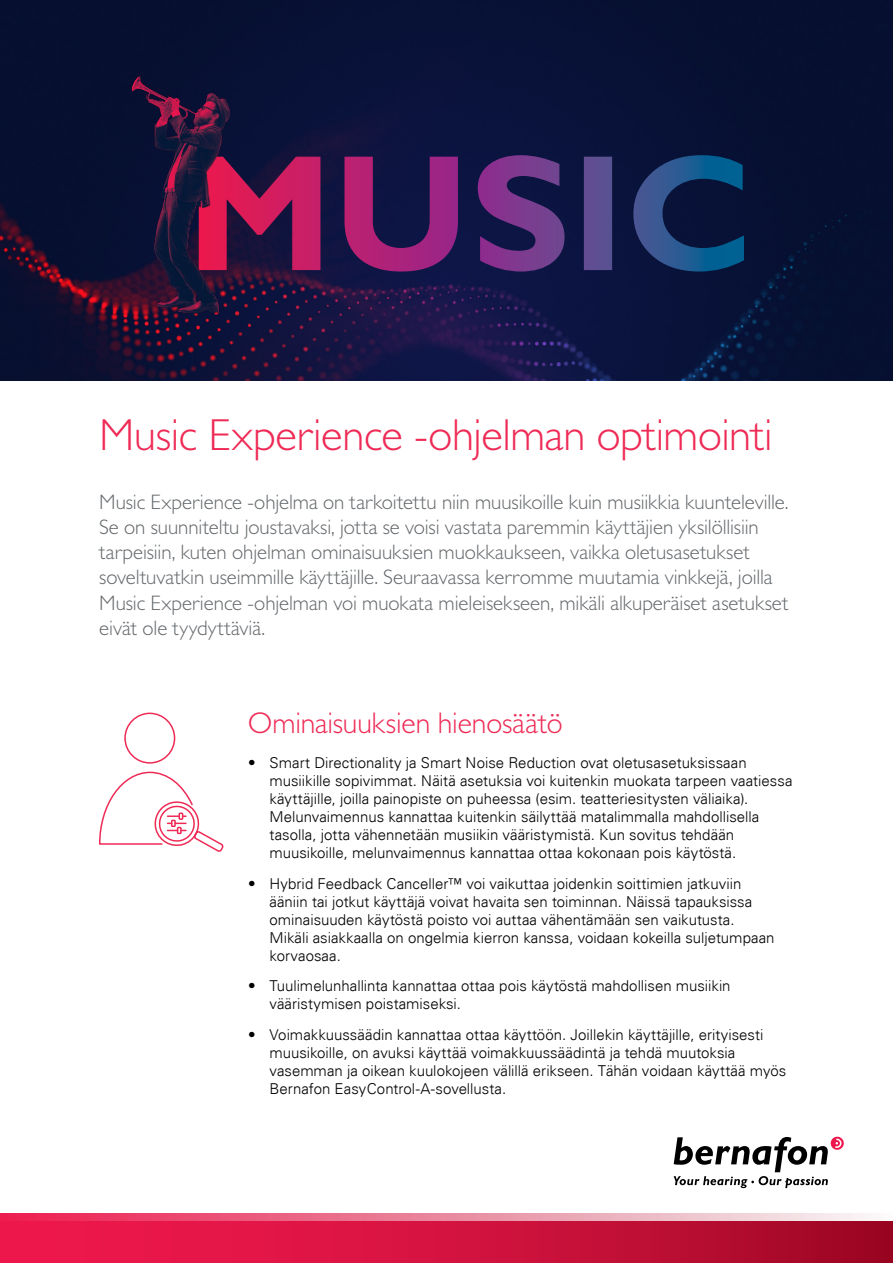
<style>
.page{position:relative;width:893px;height:1263px;background:#fff}
.page>*{position:absolute;margin:0;border:0;box-sizing:border-box;transform-origin:0 0}
.t1{font:300 45px "Gill Sans MT Pro";letter-spacing:-.01em;color:#ee2a55}
.t2{font:300 30px "Gill Sans MT Pro";letter-spacing:-.005em;color:#ee2a55}
.t3{font:300 21px/25.2px "Gill Sans MT Pro";letter-spacing:-.005em;color:#64686b}
.t4{font:300 15px/18px "Univers Com 45";color:#000}
</style>
<div class="page">
<img style="left:0;top:0;width:893px;height:381px">
<svg style="left:268px;top:155px;width:476px;height:117px;background:#422660"></svg>
<img style="left:92px;top:60px;width:176px;height:263px">
<div style="left:124px;top:713px;width:51px;height:51px;border:2px solid #ee2a55;border-radius:50%"></div>
<svg style="left:99px;top:771px;width:125px;height:81px"></svg>
<div style="left:0;top:1214px;width:893px;height:49px;background:linear-gradient(to right,#f91a52,#a40926)"></div>
<svg style="left:0;top:1214px;width:893px;height:7px;background:#ed89a1"></svg>
<svg style="left:674px;top:1137px;width:170px;height:51px"></svg>
<h1 class="t1" style="left:99px;top:407px;width:675px">Music Experience -ohjelman optimointi</h1>
<p class="t3" style="left:99px;top:489px;width:691px">Music Experience -ohjelma on tarkoitettu niin muusikoille kuin musiikkia kuunteleville.<br>Se on suunniteltu joustavaksi, jotta se voisi vastata paremmin käyttäjien yksilöllisiin tarpeisiin, kuten ohjelman ominaisuuksien muokkaukseen, vaikka oletusasetukset soveltuvatkin useimmille käyttäjille. Seuraavassa kerromme muutamia vinkkejä, joilla Music Experience -ohjelman voi muokata mieleisekseen, mikäli alkuperäiset asetukset eivät ole tyydyttäviä.</p>
<h2 class="t2" style="left:248px;top:705px;width:316px">Ominaisuuksien hienosäätö</h2>
<p class="t4" style="left:270px;top:753px;width:524px;text-indent:-21px">• Smart Directionality ja Smart Noise Reduction ovat oletusasetuksissaan musiikille sopivimmat. Näitä asetuksia voi kuitenkin muokata tarpeen vaatiessa käyttäjille, joilla painopiste on puheessa (esim. teatteriesitysten väliaika).<br>Melunvaimennus kannattaa kuitenkin säilyttää matalimmalla mahdollisella tasolla, jotta vähennetään musiikin vääristymistä. Kun sovitus tehdään muusikoille, melunvaimennus kannattaa ottaa kokonaan pois käytöstä.</p>
<p class="t4" style="left:270px;top:874px;width:506px;text-indent:-21px">• Hybrid Feedback Canceller™ voi vaikuttaa joidenkin soittimien jatkuviin ääniin tai jotkut käyttäjä voivat havaita sen toiminnan. Näissä tapauksissa ominaisuuden käytöstä poisto voi auttaa vähentämään sen vaikutusta.<br>Mikäli asiakkaalla on ongelmia kierron kanssa, voidaan kokeilla suljetumpaan korvaosaa.</p>
<p class="t4" style="left:270px;top:977px;width:463px;text-indent:-21px">• Tuulimelunhallinta kannattaa ottaa pois käytöstä mahdollisen musiikin vääristymisen poistamiseksi.</p>
<p class="t4" style="left:270px;top:1026px;width:518px;text-indent:-21px">• Voimakkuussäädin kannattaa ottaa käyttöön. Joillekin käyttäjille, erityisesti muusikoille, on avuksi käyttää voimakkuussäädintä ja tehdä muutoksia vasemman ja oikean kuulokojeen välillä erikseen. Tähän voidaan käyttää myös Bernafon EasyControl-A-sovellusta.</p>
</div>
